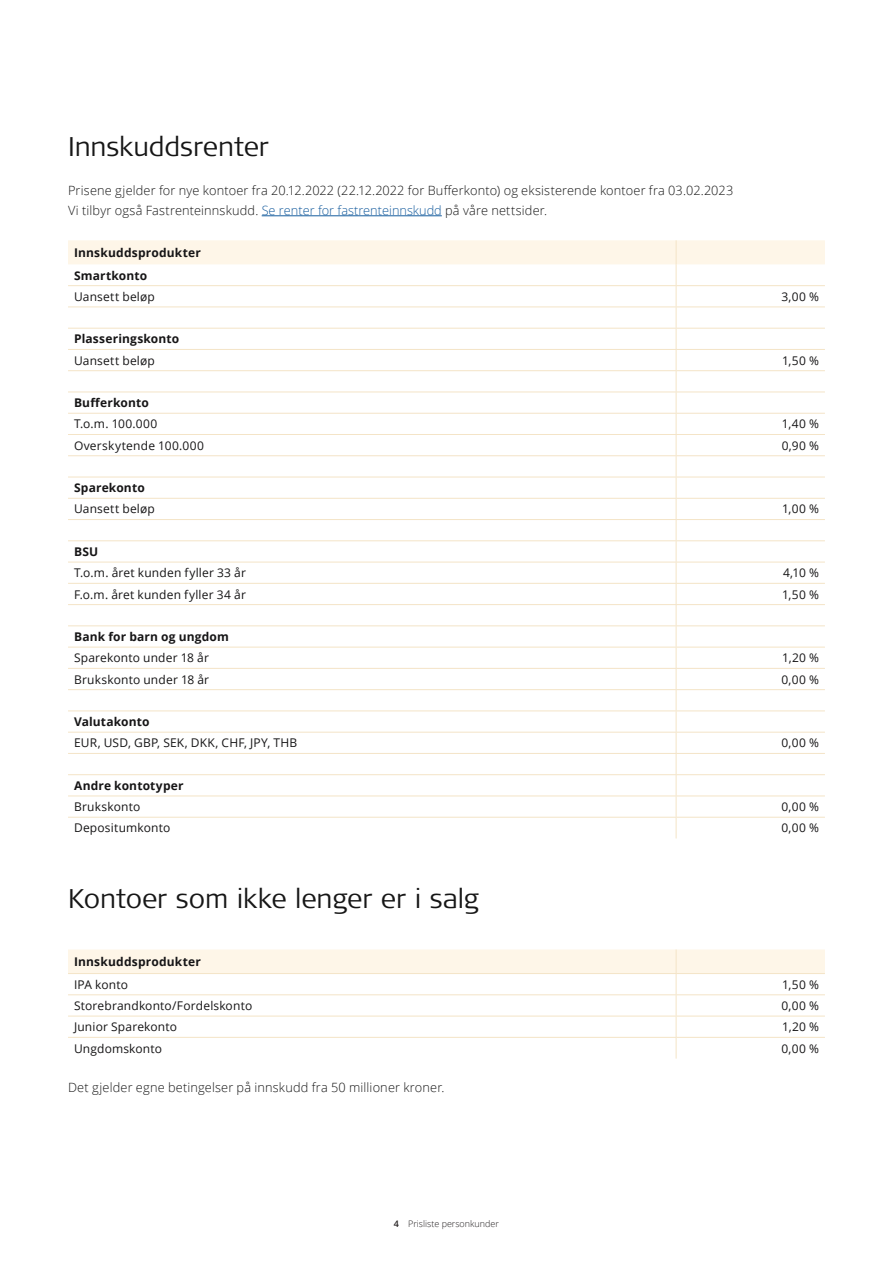
<style>
.page{position:relative;width:893px;height:1263px;background:#fff}
.page>*{position:absolute;margin:0;border:0;box-sizing:border-box;transform-origin:0 0}
.Undertittel_18_24{font:300 27px "Signa OT";letter-spacing:-.005em;color:#161616}
.Brødtekst_8_5_13{font:300 12.75px "Open Sans";letter-spacing:.01em;color:#161616}
.Tabell_-_innhold_cel{font:12px "Open Sans";letter-spacing:.015em;color:#161516}
.Tabell_-_innhold_cel-2{font:700 12px "Open Sans";letter-spacing:.015em;color:#161516}
.Tabell_-_overskrift{font:700 12px "Open Sans";letter-spacing:.015em;color:#161516}
.t1{font:300 9px "Open Sans";color:#231f20}
.s1{color:#175d9e}
.s2{font-weight:600}
</style>
<div class="page">
<hr style="left:262px;top:215px;width:180px;height:1px;background:#175d9e">
<svg style="left:68px;top:240px;width:757px;height:598px"></svg>
<svg style="left:68px;top:949px;width:757px;height:109px"></svg>
<p class="Undertittel_18_24" style="left:68px;top:131px;width:202px">Innskuddsrenter</p>
<p class="Brødtekst_8_5_13" style="left:68px;top:182px;width:667px">Prisene gjelder for nye kontoer fra 20.12.2022 (22.12.2022 for Bufferkonto) og eksisterende kontoer fra 03.02.2023</p>
<p class="Brødtekst_8_5_13" style="left:68px;top:201px;width:478px">Vi tilbyr også Fastrenteinnskudd. <span class="s1">Se renter for fastrenteinnskudd</span> på våre nettsider.</p>
<p class="Tabell_-_overskrift" style="left:74px;top:244px;width:128px">Innskuddsprodukter</p>
<p class="Tabell_-_innhold_cel-2" style="left:74px;top:267px;width:75px">Smartkonto</p>
<p class="Tabell_-_innhold_cel" style="left:74px;top:288px;width:82px">Uansett beløp</p>
<p class="Tabell_-_innhold_cel" style="left:781px;top:288px;width:39px">3,00 %</p>
<p class="Tabell_-_innhold_cel-2" style="left:74px;top:330px;width:107px">Plasseringskonto</p>
<p class="Tabell_-_innhold_cel" style="left:74px;top:352px;width:82px">Uansett beløp</p>
<p class="Tabell_-_innhold_cel" style="left:782px;top:352px;width:38px">1,50 %</p>
<p class="Tabell_-_innhold_cel-2" style="left:74px;top:394px;width:76px">Bufferkonto</p>
<p class="Tabell_-_innhold_cel" style="left:74px;top:416px;width:85px">T.o.m. 100.000</p>
<p class="Tabell_-_innhold_cel" style="left:782px;top:416px;width:39px">1,40 %</p>
<p class="Tabell_-_innhold_cel" style="left:74px;top:437px;width:131px">Overskytende 100.000</p>
<p class="Tabell_-_innhold_cel" style="left:782px;top:437px;width:39px">0,90 %</p>
<p class="Tabell_-_innhold_cel-2" style="left:74px;top:479px;width:72px">Sparekonto</p>
<p class="Tabell_-_innhold_cel" style="left:74px;top:501px;width:82px">Uansett beløp</p>
<p class="Tabell_-_innhold_cel" style="left:782px;top:501px;width:38px">1,00 %</p>
<p class="Tabell_-_innhold_cel-2" style="left:74px;top:543px;width:26px">BSU</p>
<p class="Tabell_-_innhold_cel" style="left:74px;top:565px;width:173px">T.o.m. året kunden fyller 33 år</p>
<p class="Tabell_-_innhold_cel" style="left:783px;top:565px;width:37px">4,10 %</p>
<p class="Tabell_-_innhold_cel" style="left:74px;top:586px;width:173px">F.o.m. året kunden fyller 34 år</p>
<p class="Tabell_-_innhold_cel" style="left:782px;top:586px;width:38px">1,50 %</p>
<p class="Tabell_-_innhold_cel-2" style="left:74px;top:628px;width:156px">Bank for barn og ungdom</p>
<p class="Tabell_-_innhold_cel" style="left:74px;top:650px;width:136px">Sparekonto under 18 år</p>
<p class="Tabell_-_innhold_cel" style="left:782px;top:650px;width:38px">1,20 %</p>
<p class="Tabell_-_innhold_cel" style="left:74px;top:671px;width:137px">Brukskonto under 18 år</p>
<p class="Tabell_-_innhold_cel" style="left:781px;top:671px;width:39px">0,00 %</p>
<p class="Tabell_-_innhold_cel-2" style="left:74px;top:713px;width:77px">Valutakonto</p>
<p class="Tabell_-_innhold_cel" style="left:74px;top:735px;width:225px">EUR, USD, GBP, SEK, DKK, CHF, JPY, THB</p>
<p class="Tabell_-_innhold_cel" style="left:781px;top:735px;width:39px">0,00 %</p>
<p class="Tabell_-_innhold_cel-2" style="left:74px;top:777px;width:111px">Andre kontotyper</p>
<p class="Tabell_-_innhold_cel" style="left:74px;top:798px;width:68px">Brukskonto</p>
<p class="Tabell_-_innhold_cel" style="left:781px;top:798px;width:39px">0,00 %</p>
<p class="Tabell_-_innhold_cel" style="left:74px;top:820px;width:98px">Depositumkonto</p>
<p class="Tabell_-_innhold_cel" style="left:781px;top:820px;width:39px">0,00 %</p>
<p class="Undertittel_18_24" style="left:68px;top:882px;width:412px">Kontoer som ikke lenger er i salg</p>
<p class="Tabell_-_overskrift" style="left:74px;top:953px;width:128px">Innskuddsprodukter</p>
<p class="Tabell_-_innhold_cel" style="left:74px;top:976px;width:55px">IPA konto</p>
<p class="Tabell_-_innhold_cel" style="left:782px;top:976px;width:38px">1,50 %</p>
<p class="Tabell_-_innhold_cel" style="left:74px;top:997px;width:180px">Storebrandkonto/Fordelskonto</p>
<p class="Tabell_-_innhold_cel" style="left:781px;top:997px;width:39px">0,00 %</p>
<p class="Tabell_-_innhold_cel" style="left:74px;top:1019px;width:105px">Junior Sparekonto</p>
<p class="Tabell_-_innhold_cel" style="left:782px;top:1019px;width:38px">1,20 %</p>
<p class="Tabell_-_innhold_cel" style="left:74px;top:1040px;width:90px">Ungdomskonto</p>
<p class="Tabell_-_innhold_cel" style="left:781px;top:1040px;width:39px">0,00 %</p>
<p class="Brødtekst_8_5_13" style="left:68px;top:1078px;width:376px">Det gjelder egne betingelser på innskudd fra 50 millioner kroner.</p>
<p class="t1" style="left:394px;top:1218px;width:107px"><span class="s2">4</span> Prisliste personkunder</p>
</div>
